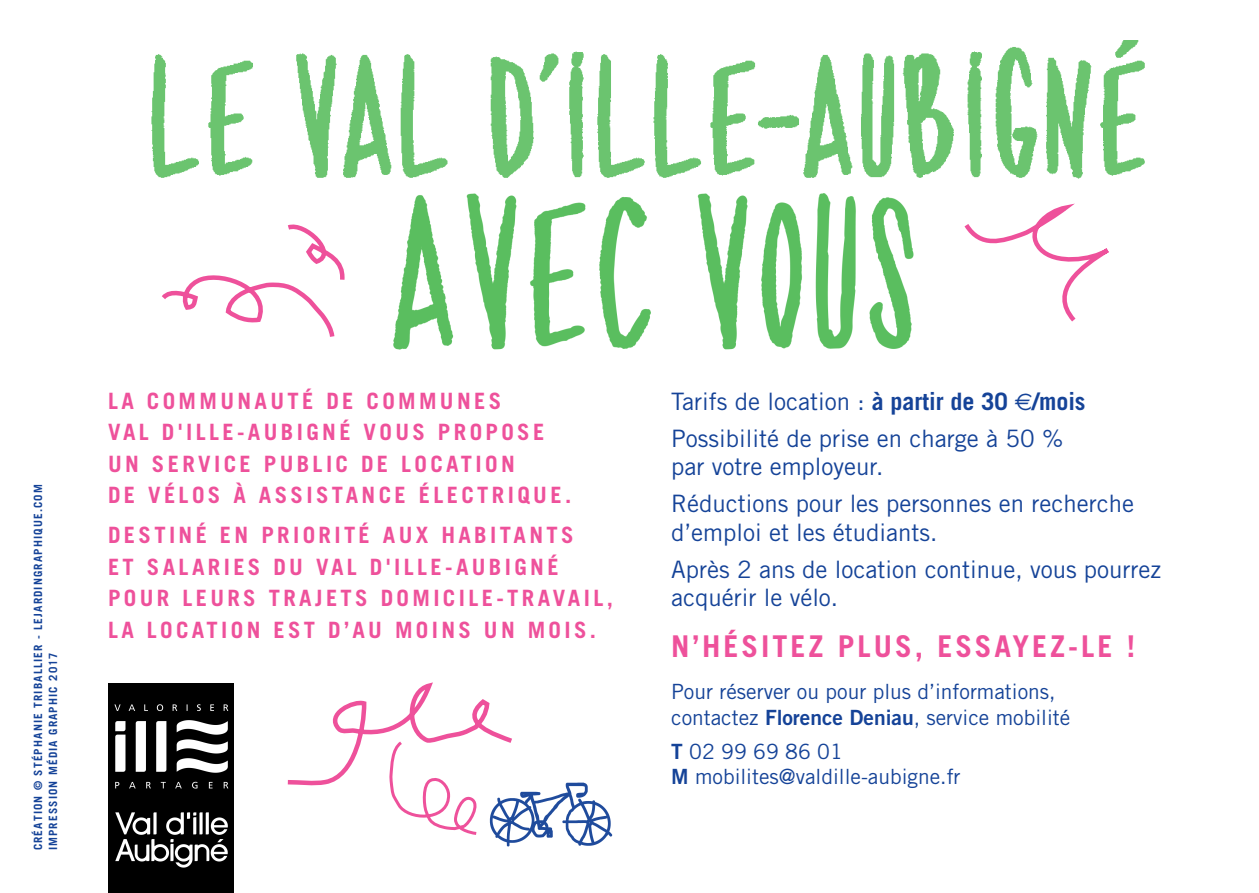
<style>
.page{position:relative;width:1259px;height:893px;background:#fff}
.page>*{position:absolute;margin:0;border:0;box-sizing:border-box;transform-origin:0 0}
.t1{font:700 30px "Trade Gothic";letter-spacing:.1em;color:#ee519b}
.t2{font:24px/36.9px "Trade Gothic";color:#154398}
.t3{font:700 22.5px/31.5px "Trade Gothic";letter-spacing:.15em;color:#ee519b}
.t4{font:21px/25.5px "Trade Gothic";color:#154398}
.t5{font:700 11.4px/15px "Trade Gothic";letter-spacing:.1em;color:#154398}
.s1{font-weight:700}
.s2{font-family:"Trade Gothic Bold Two"}
</style>
<div class="page">
<img style="left:108px;top:683px;width:126px;height:210px">
<img style="left:495px;top:782px;width:118px;height:65px">
<svg style="left:287px;top:682px;width:230px;height:155px"></svg>
<img style="left:151px;top:41px;width:994px;height:138px">
<img style="left:393px;top:193px;width:521px;height:157px">
<svg style="left:964px;top:203px;width:145px;height:119px"></svg>
<svg style="left:162px;top:224px;width:183px;height:113px"></svg>
<p class="t5" style="left:32px;top:850px;width:368px;rotate:-90deg">CRÉATION © STÉPHANIE TRIBALLIER - LEJARDINGRAPHIQUE.COM<br>IMPRESSION MÉDIA GRAPHIC 2017</p>
<p class="t3" style="left:108px;top:387px;width:465px">LA COMMUNAUTÉ DE COMMUNES<br>VAL D'ILLE-AUBIGNÉ VOUS PROPOSE<br>UN SERVICE PUBLIC DE LOCATION<br>DE VÉLOS À ASSISTANCE ÉLECTRIQUE.</p>
<p class="t3" style="left:108px;top:521px;width:506px">DESTINÉ EN PRIORITÉ AUX HABITANTS<br>ET SALARIES DU VAL D'ILLE-AUBIGNÉ POUR LEURS TRAJETS DOMICILE-TRAVAIL, LA LOCATION EST D’AU MOINS UN MOIS.</p>
<p class="t2" style="left:671px;top:385px;width:416px">Tarifs de location : <span class="s1">à partir de 30 /mois<br></span>Possibilité de prise en charge à 50 %</p>
<p class="t2" style="left:671px;top:450px;width:464px">par votre employeur.<br>Réductions pour les personnes en recherche</p>
<p class="t2" style="left:671px;top:516px;width:491px">d’emploi et les étudiants.<br>Après 2 ans de location continue, vous pourrez</p>
<p class="t2" style="left:671px;top:581px;width:169px">acquérir le vélo.</p>
<h1 class="t1" style="left:671px;top:635px;width:465px">N’HÉSITEZ PLUS, ESSAYEZ-LE !</h1>
<p class="t4" style="left:671px;top:681px;width:401px">Pour réserver ou pour plus d’informations, contactez <span class="s2">Florence Deniau</span>, service mobilité</p>
<p class="t4" style="left:671px;top:740px;width:291px"><span class="s2">T</span> 02 99 69 86 01<br><span class="s2">M</span> mobilites@valdille-aubigne.fr</p>
</div>
